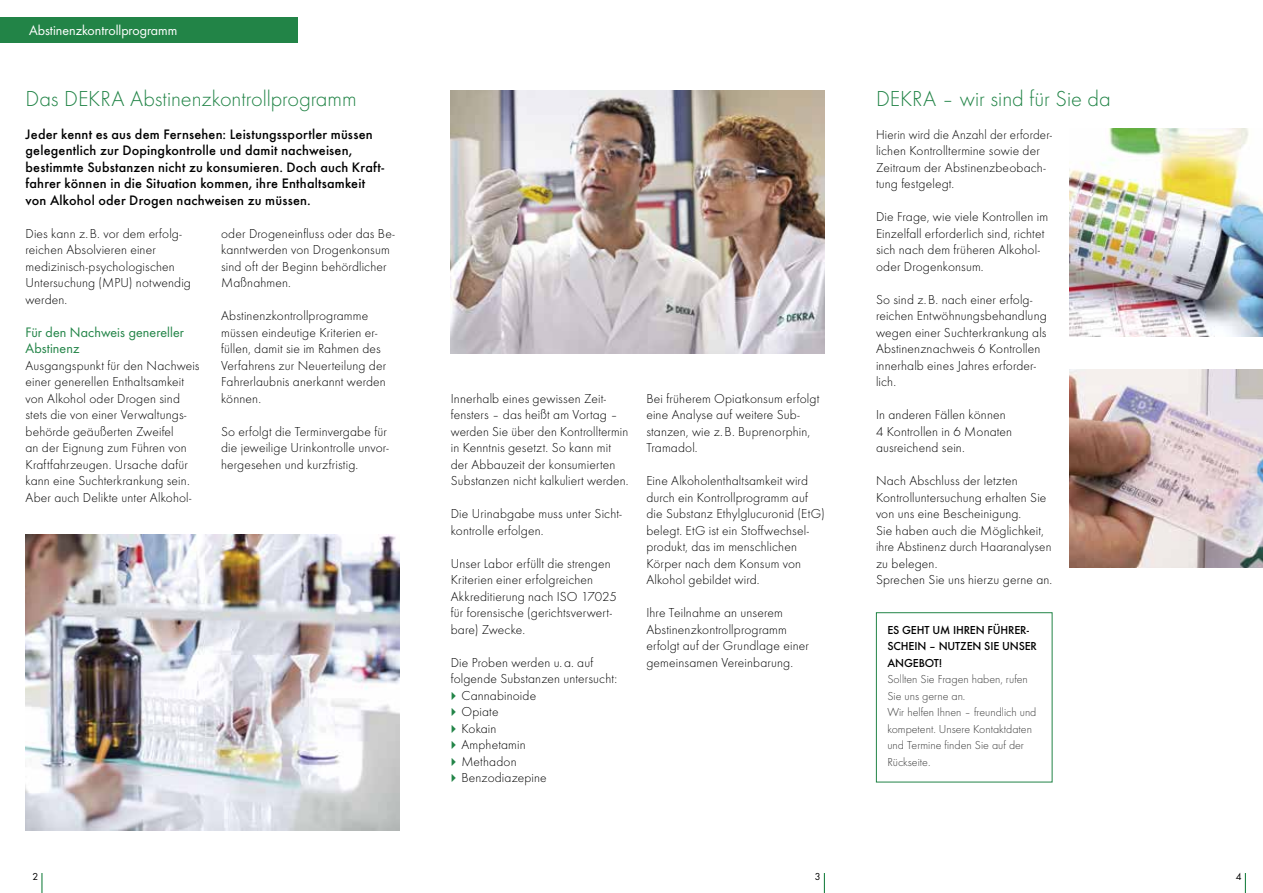
<style>
.page{position:relative;width:1263px;height:893px;background:#fff}
.page>*{position:absolute;margin:0;border:0;box-sizing:border-box;transform-origin:0 0}
.t1{font:300 22.5px "Futura";color:#228447}
.t2{font:500 14.25px/16.5px "Futura";letter-spacing:.015em;color:#000}
.t3{font:14.25px/16.5px "Futura Boo";letter-spacing:.01em;color:#228447}
.t4{font:14.25px "Futura Boo";color:#fff}
.t5{font:300 13.5px/16.5px "Futura";letter-spacing:.01em;color:#000}
.t6{font:300 13.5px/16.5px "Futura";letter-spacing:.01em;color:#000;scale:.96 1}
.t7{font:300 12px/16.5px "Futura";color:#393939}
.t8{font:500 12px/16.5px "Futura";letter-spacing:-.01em;color:#000}
.t9{font:10.5px "Futura Boo";color:#000}
</style>
<div class="page">
<div style="left:0;top:17px;width:298px;height:25px;background:#228447"></div>
<img style="left:26px;top:535px;width:374px;height:295px">
<img style="left:1069px;top:370px;width:194px;height:198px">
<img style="left:1069px;top:129px;width:194px;height:208px">
<img style="left:451px;top:90px;width:374px;height:263px">
<svg style="left:824px;top:873px;width:1px;height:20px"></svg>
<svg style="left:1245px;top:873px;width:1px;height:20px"></svg>
<hr style="left:41px;top:873px;width:2px;height:20px;background:#228447">
<div style="left:876px;top:612px;width:176px;height:170px;border:1px solid #228447"></div>
<p class="t4" style="left:29px;top:20px;width:150px">Abstinenzkontrollprogramm</p>
<h1 class="t1" style="left:26px;top:84px;width:333px">Das DEKRA Abstinenzkontrollprogramm</h1>
<p class="t2" style="left:26px;top:126px;width:360px">Jeder kennt es aus dem Fernsehen: Leistungssportler müssen gelegentlich zur Dopingkontrolle und damit nachweisen, bestimmte Substanzen nicht zu konsumieren. Doch auch Kraft&shy;fahrer können in die Situation kommen, ihre Enthaltsamkeit von Alkohol oder Drogen nachweisen zu müssen.</p>
<p class="t5" style="left:26px;top:225px;width:167px">Dies kann z.B. vor dem erfolg&shy;reichen Absolvieren einer medizinisch-psychologischen<br>Untersuchung (MPU) notwendig werden.</p>
<p class="t3" style="left:26px;top:323px;width:160px">Für den Nachweis genereller<br>Abstinenz</p>
<p class="t5" style="left:26px;top:357px;width:176px">Ausgangspunkt für den Nachweis einer generellen Enthaltsamkeit von Alkohol oder Drogen sind stets die von einer Verwaltungs&shy;behörde geäußerten Zweifel<br>an der Eignung zum Führen von<br>Kraftfahrzeugen. Ursache dafür kann eine Suchterkrankung sein.<br>Aber auch Delikte unter Alkohol-</p>
<p class="t5" style="left:221px;top:225px;width:175px">oder Drogeneinfluss oder das Be&shy;kanntwerden von Drogenkonsum sind oft der Beginn behördlicher<br>Maßnahmen.</p>
<p class="t5" style="left:221px;top:307px;width:167px">Abstinenzkontrollprogramme müssen eindeutige Kriterien er&shy;füllen, damit sie im Rahmen des<br>Verfahrens zur Neuerteilung der<br>Fahrerlaubnis anerkannt werden können.</p>
<p class="t5" style="left:221px;top:423px;width:169px">So erfolgt die Terminvergabe für die jeweilige Urinkontrolle unvor&shy;hergesehen und kurzfristig.</p>
<p class="t5" style="left:451px;top:390px;width:179px">Innerhalb eines gewissen Zeit&shy;fensters – das heißt am Vortag – werden Sie über den Kontrolltermin in Kenntnis gesetzt. So kann mit der Abbauzeit der konsumierten Substanzen nicht kalkuliert werden.</p>
<p class="t5" style="left:451px;top:505px;width:171px">Die Urinabgabe muss unter Sicht-- kontrolle erfolgen.</p>
<p class="t5" style="left:451px;top:555px;width:168px">Unser Labor erfüllt die strengen<br>Kriterien einer erfolgreichen<br>Akkreditierung nach ISO 17025 für forensische (gerichtsverwert&shy;bare) Zwecke.</p>
<p class="t5" style="left:451px;top:654px;width:144px">Die Proben werden u.a. auf</p>
<p class="t5" style="left:451px;top:670px;width:168px">folgende Substanzen untersucht:</p>
<p class="t5" style="left:461px;top:687px;width:76px">Cannabinoide</p>
<p class="t5" style="left:461px;top:703px;width:39px">Opiate</p>
<p class="t5" style="left:461px;top:720px;width:37px">Kokain</p>
<p class="t5" style="left:461px;top:736px;width:66px">Amphetamin</p>
<p class="t5" style="left:461px;top:753px;width:57px">Methadon</p>
<p class="t5" style="left:461px;top:769px;width:87px">Benzodiazepine</p>
<p class="t5" style="left:646px;top:390px;width:174px">Bei früherem Opiatkonsum erfolgt eine Analyse auf weitere Sub&shy;stanzen, wie z.B. Buprenorphin,<br>Tramadol.</p>
<p class="t5" style="left:646px;top:472px;width:180px">Eine Alkoholenthaltsamkeit wird durch ein Kontrollprogramm auf die Substanz Ethylglucuronid (EtG) belegt. EtG ist ein Stoffwechsel&shy;produkt, das im menschlichen<br>Körper nach dem Konsum von<br>Alkohol gebildet wird.</p>
<p class="t5" style="left:646px;top:604px;width:164px">Ihre Teilnahme an unserem<br>Abstinenzkontrollprogramm erfolgt auf der Grundlage einer gemeinsamen Vereinbarung.</p>
<h1 class="t1" style="left:876px;top:84px;width:236px">DEKRA – wir sind für Sie da</h1>
<p class="t6" style="left:876px;top:126px;width:185px">Hierin wird die Anzahl der erforder&shy;lichen Kontrolltermine sowie der<br>Zeitraum der Abstinenzbeobach&shy;tung festgelegt.</p>
<p class="t5" style="left:876px;top:208px;width:174px">Die Frage, wie viele Kontrollen im<br>Einzelfall erforderlich sind, richtet sich nach dem früheren Alkohol&shy;oder Drogenkonsum.</p>
<p class="t5" style="left:876px;top:291px;width:172px">So sind z.B. nach einer erfolg&shy;reichen Entwöhnungsbehandlung wegen einer Suchterkrankung als<br>Abstinenznachweis 6 Kontrollen innerhalb eines Jahres erforder&shy;lich.</p>
<p class="t5" style="left:876px;top:406px;width:138px">In anderen Fällen können<br>4 Kontrollen in 6 Monaten ausreichend sein.</p>
<p class="t5" style="left:876px;top:472px;width:178px">Nach Abschluss der letzten<br>Kontrolluntersuchung erhalten Sie von uns eine Bescheinigung.<br>Sie haben auch die Möglichkeit, ihre Abstinenz durch Haaranalysen zu belegen.<br>Sprechen Sie uns hierzu gerne an.</p>
<p class="t8" style="left:887px;top:622px;width:151px">ES GEHT UM IHREN FÜHRER-<br>SCHEIN – NUTZEN SIE UNSER<br>ANGEBOT!</p>
<p class="t7" style="left:887px;top:671px;width:151px">Sollten Sie Fragen haben, rufen<br>Sie uns gerne an.<br>Wir helfen Ihnen – freundlich und kompetent. Unsere Kontaktdaten und Termine finden Sie auf der<br>Rückseite.</p>
<p class="t9" style="left:32px;top:869px;width:7px">2</p>
<p class="t9" style="left:815px;top:869px;width:7px">3</p>
<p class="t9" style="left:1236px;top:869px;width:7px">4</p>
</div>
